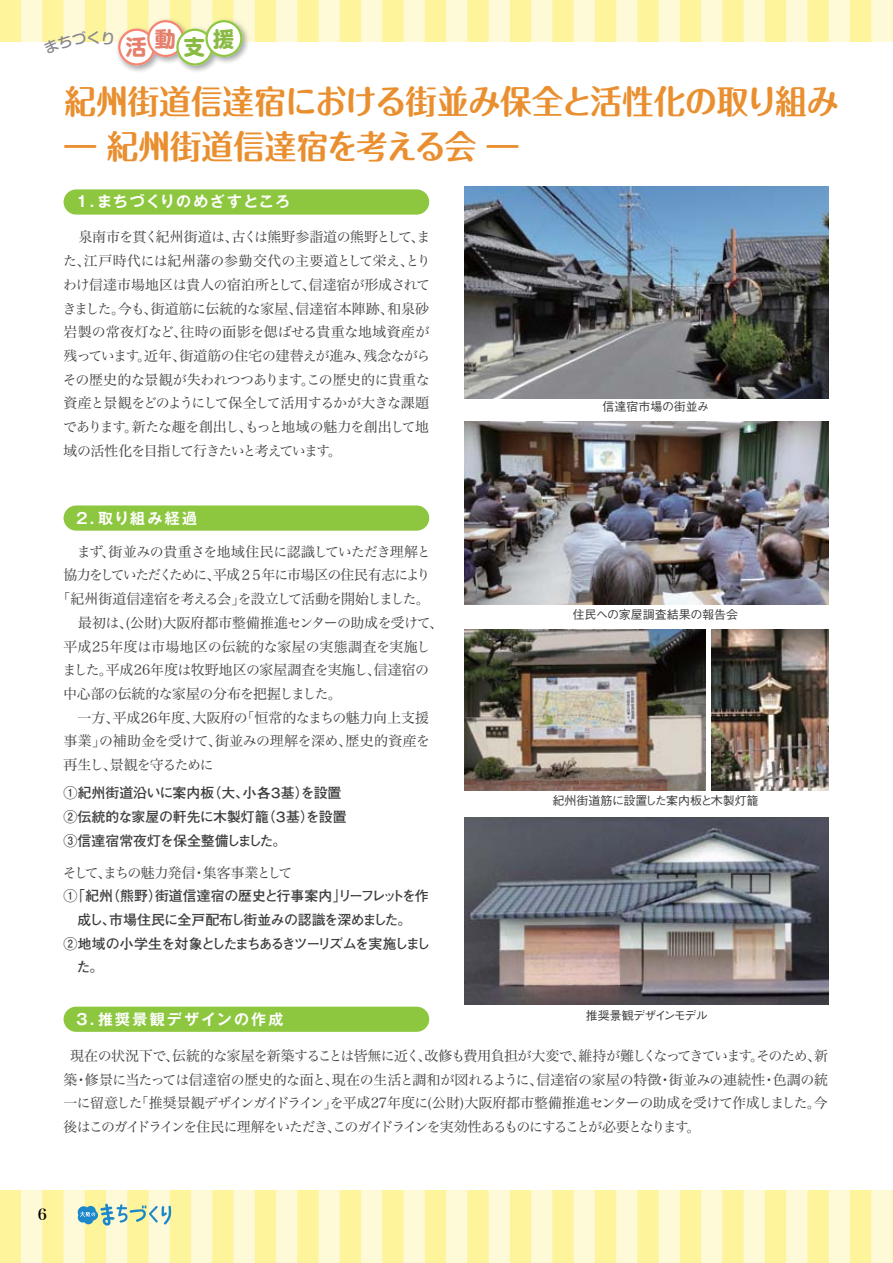
<style>
.page{position:relative;width:893px;height:1263px;background:#fff}
.page>*{position:absolute;margin:0;border:0;box-sizing:border-box;transform-origin:0 0}
.t1{font:33px/45px "Maru Fo Pro Bold 90 msp RKSJ H";letter-spacing:-.005em;color:#ea8f2f;scale:.96 1}
.t2{font:21px "Shin M Go Pro Bold 90 msp RKSJ H";color:#e5806d}
.t3{font:15px "Gothic MB101 Pro De Bold 90 msp RKSJ H";letter-spacing:.14em;color:#fff}
.t4{font:15px "Gothic MB101 Pro De Bold 90 msp RKSJ H";letter-spacing:.085em;color:#fff}
.t5{font:15px "Hira Min Pro W6 90 msp RKSJ H";color:#050100}
.t6{font:13.95px/23.7px "Hira Min Pro W3 90 msp RKSJ H";letter-spacing:-.04em;color:#3f3c3c;text-align:justify}
.t7{font:13.95px/23.7px "Futo Go B101 Pro Bold 90 msp RKSJ H";color:#3f3c3c}
.t8{font:13.95px "Futo Go B101 Pro Bold 90 msp RKSJ H";letter-spacing:-.03em;color:#3f3c3c}
.t9{font:13.95px "Hira Min Pro W3 90 msp RKSJ H";letter-spacing:-.11em;color:#3f3c3c}
.t10{font:13.95px "Hira Min Pro W3 90 msp RKSJ H";letter-spacing:-.065em;color:#3f3c3c}
.t11{font:13.95px "Hira Min Pro W3 90 msp RKSJ H";letter-spacing:-.015em;color:#3f3c3c}
.t12{font:13.95px "Hira Min Pro W3 90 msp RKSJ H";color:#3f3c3c}
.t13{font:13.95px "Hira Min Pro W3 90 msp RKSJ H";letter-spacing:.005em;color:#3f3c3c}
.t14{font:13.95px "Futo Go B101 Pro Bold 90 msp RKSJ H";letter-spacing:-.1em;color:#3f3c3c}
.t15{font:13.95px "Hira Min Pro W3 90 msp RKSJ H";letter-spacing:-.01em;color:#3f3c3c}
.t16{font:13.95px "Hira Min Pro W3 90 msp RKSJ H";letter-spacing:.025em;color:#3f3c3c}
.t17{font:13.95px "Futo Go B101 Pro Bold 90 msp RKSJ H";letter-spacing:-.05em;color:#3f3c3c}
.t18{font:13.95px "Hira Min Pro W3 90 msp RKSJ H";letter-spacing:-.08em;color:#3f3c3c}
.t19{font:13.95px "Hira Min Pro W3 90 msp RKSJ H";letter-spacing:-.085em;color:#3f3c3c}
.t20{font:12px "Gothic BBB Pro Medium 90 msp RKSJ H";color:#3f3c3c}
.t21{font:12px "Gothic BBB Pro Medium 90 msp RKSJ H";letter-spacing:-.07em;color:#3f3c3c}
.s1{color:#89ba42}
</style>
<div class="page">
<svg style="left:0;top:1190px;width:892px;height:73px;background:#fdf6b8"></svg>
<svg style="left:892px;top:1190px;width:1px;height:73px"></svg>
<div style="left:64px;top:189px;width:365px;height:26px;background:#8dc740;border-radius:13px"></div>
<div style="left:64px;top:505px;width:365px;height:26px;background:#8dc740;border-radius:13px"></div>
<div style="left:64px;top:1007px;width:365px;height:25px;background:#8dc740;border-radius:13px"></div>
<img style="left:464px;top:186px;width:365px;height:212px">
<img style="left:464px;top:422px;width:365px;height:182px">
<img style="left:464px;top:630px;width:242px;height:160px">
<img style="left:711px;top:630px;width:118px;height:160px">
<img style="left:464px;top:817px;width:365px;height:187px">
<div style="left:78px;top:1212px;width:10px;height:11px;background:#1d88c9;border-radius:50%"></div>
<svg style="left:80px;top:1204px;width:91px;height:22px;background:#b3d2bf"></svg>
<svg style="left:0;top:0;width:893px;height:67px"></svg>
<h2 class="t2" style="left:126px;top:35px;width:110px">活動<span class="s1">支</span><sup>援</sup></h2>
<h1 class="t1" style="left:64px;top:84px;width:808px">紀州街道信達宿における街並み保全と活性化の取り組み― 紀州街道信達宿を考える会 ―</h1>
<p class="t4" style="left:74px;top:196px;width:217px">１．まちづくりのめざすところ</p>
<p class="t6" style="left:62px;top:227px;width:370px;text-indent:16px">泉南市を貫く紀州街道は、古くは熊野参詣道の熊野として、また、江戸時代には紀州藩の参勤交代の主要道として栄え、とりわけ信達市場地区は貴人の宿泊所として、信達宿が形成されてきました。今も、街道筋に伝統的な家屋、信達宿本陣跡、和泉砂岩製の常夜灯など、往時の面影を偲ばせる貴重な地域資産が残っています。近年、街道筋の住宅の建替えが進み、残念ながらその歴史的な景観が失われつつあります。この歴史的に貴重な資産と景観をどのようにして保全して活用するかが大きな課題であります。新たな趣を創出し、もっと地域の魅力を創出して地域の活性化を目指して行きたいと考えています。</p>
<p class="t3" style="left:74px;top:513px;width:124px">２．取り組み経過</p>
<p class="t6" style="left:64px;top:542px;width:369px">　まず、街並みの貴重さを地域住民に認識していただき理解と</p>
<p class="t9" style="left:64px;top:570px;width:368px">協力をしていただくために、平成２５年に市場区の住民有志により</p>
<p class="t10" style="left:57px;top:594px;width:375px">「紀州街道信達宿を考える会」を設立して活動を開始しました。</p>
<p class="t11" style="left:78px;top:617px;width:366px">最初は、(公財)大阪府都市整備推進センターの助成を受けて、</p>
<p class="t16" style="left:64px;top:641px;width:368px">平成25年度は市場地区の伝統的な家屋の実態調査を実施し</p>
<p class="t12" style="left:62px;top:665px;width:368px">ました。平成26年度は牧野地区の家屋調査を実施し、信達宿の</p>
<p class="t6" style="left:63px;top:684px;width:280px">中心部の伝統的な家屋の分布を把握しました。</p>
<p class="t13" style="left:64px;top:712px;width:367px">　一方、平成26年度、大阪府の「恒常的なまちの魅力向上支援</p>
<p class="t15" style="left:64px;top:736px;width:368px">事業」の補助金を受けて、街並みの理解を深め、歴史的資産を</p>
<p class="t19" style="left:64px;top:759px;width:152px">再生し、景観を守るために</p>
<p class="t7" style="left:64px;top:783px;width:285px">①紀州街道沿いに案内板（大、小各３基）を設置<br>②伝統的な家屋の軒先に木製灯籠（３基）を設置<br>③信達宿常夜灯を保全整備しました。</p>
<p class="t18" style="left:63px;top:867px;width:231px">そして、まちの魅力発信・集客事業として</p>
<p class="t8" style="left:64px;top:891px;width:367px">①「紀州（熊野）街道信達宿の歴史と行事案内」リーフレットを作</p>
<p class="t17" style="left:78px;top:915px;width:335px">成し、市場住民に全戸配布し街並みの認識を深めました。</p>
<p class="t14" style="left:64px;top:938px;width:369px">②地域の小学生を対象としたまちあるきツーリズムを実施しまし</p>
<p class="t8" style="left:76px;top:962px;width:28px">た。</p>
<p class="t3" style="left:74px;top:1014px;width:211px">３．推奨景観デザインの作成</p>
<p class="t20" style="left:602px;top:402px;width:108px">信達宿市場の街並み</p>
<p class="t20" style="left:573px;top:610px;width:167px">住民への家屋調査結果の報告会</p>
<p class="t20" style="left:552px;top:796px;width:208px">紀州街道筋に設置した案内板と木製灯籠</p>
<p class="t21" style="left:586px;top:1011px;width:123px">推奨景観デザインモデル</p>
<p class="t6" style="left:64px;top:1046px;width:766px;text-indent:7px">現在の状況下で、伝統的な家屋を新築することは皆無に近く、改修も費用負担が大変で、維持が難しくなってきています。そのため、新築・修景に当たっては信達宿の歴史的な面と、現在の生活と調和が図れるように、信達宿の家屋の特徴・街並みの連続性・色調の統一に留意した「推奨景観デザインガイドライン」を平成27年度に(公財)大阪府都市整備推進センターの助成を受けて作成しました。今後はこのガイドラインを住民に理解をいただき、このガイドラインを実効性あるものにすることが必要となります。</p>
<p class="t5" style="left:38px;top:1209px;width:11px">6</p>
</div>
